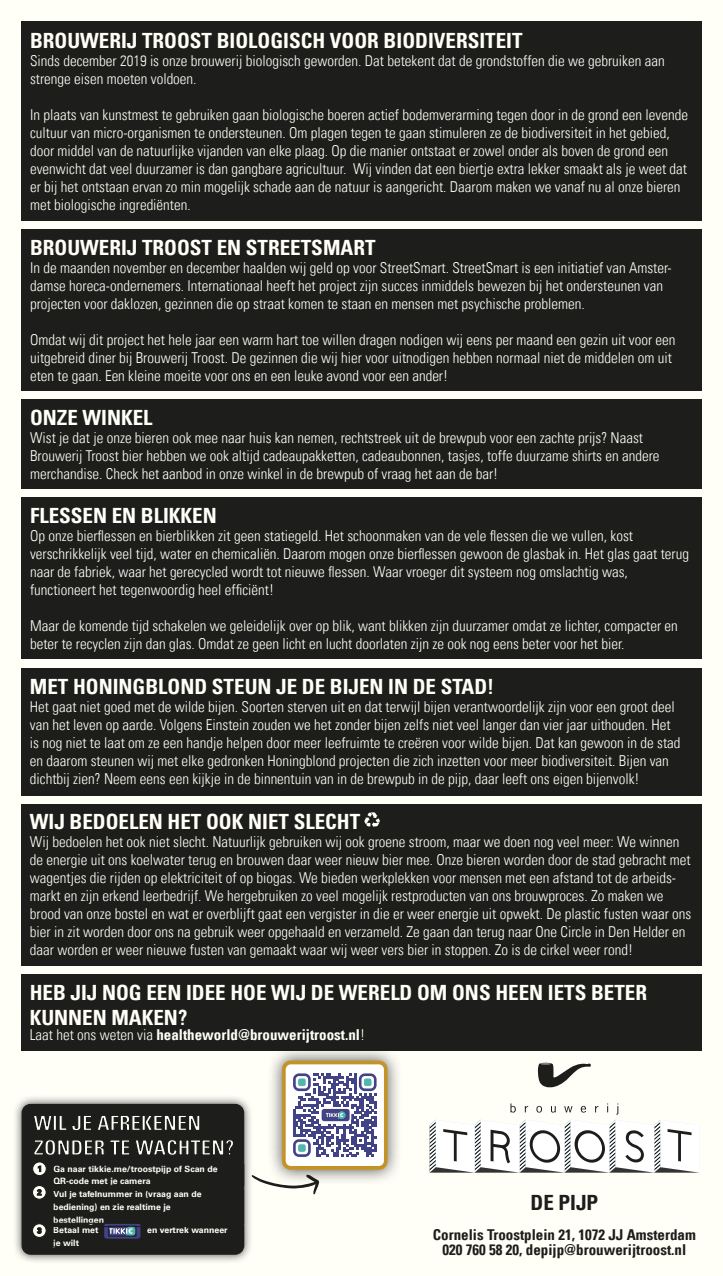
<style>
.page{position:relative;width:723px;height:1276px;background:#fffef7}
.page>*{position:absolute;margin:0;border:0;box-sizing:border-box;transform-origin:0 0}
.t1{font:700 condensed 21px/25.2px "Univers LT";color:#fffef7}
.t2{font:700 condensed 21px "Univers LT";color:#1d1d1b}
.t3{font:300 condensed 15px/18px "Univers LT";color:#fffef7}
.t4{font:700 condensed 15px/15px "Univers LT";color:#1d1d1b;text-align:center}
.t5{font:700 condensed 15px "Univers LT";color:#fffef7}
.t6{font:700 8.7px/12.8px "Univers LT Std";color:#fffef7}
.s1{font-weight:300}
</style>
<div class="page">
<div style="left:22px;top:497px;width:680px;height:162px;background:#1d1d1b"></div>
<div style="left:22px;top:400px;width:680px;height:89px;background:#1d1d1b"></div>
<div style="left:22px;top:230px;width:680px;height:161px;background:#1d1d1b"></div>
<div style="left:22px;top:21px;width:680px;height:200px;background:#1d1d1b"></div>
<div style="left:21px;top:668px;width:681px;height:127px;background:#1d1d1b"></div>
<div style="left:21px;top:974px;width:680px;height:76px;background:#1d1d1b"></div>
<div style="left:21px;top:804px;width:681px;height:161px;background:#1d1d1b"></div>
<svg style="left:364px;top:812px;width:16px;height:15px"></svg>
<svg style="left:430px;top:1103px;width:266px;height:69px"></svg>
<svg style="left:538px;top:1062px;width:53px;height:26px"></svg>
<svg style="left:253px;top:1175px;width:66px;height:19px"></svg>
<div style="left:13px;top:1095px;width:240px;height:169px;background:#1d1d1b;opacity:.75"></div>
<div style="left:22px;top:1104px;width:222px;height:150px;background:#1d1d1b;border-radius:9px"></div>
<div style="left:22px;top:1104px;width:222px;height:150px;border:1px solid #1d1d1b;border-radius:9px"></div>
<svg style="left:104px;top:1222px;width:37px;height:17px"></svg>
<div style="left:103px;top:1222px;width:39px;height:17px;border:1px solid #1d1d1b;border-radius:3px"></div>
<svg style="left:32px;top:1185px;width:14px;height:14px"></svg>
<div style="left:32px;top:1185px;width:15px;height:14px;border:1px solid #1d1d1b;border-radius:50%"></div>
<svg style="left:32px;top:1223px;width:14px;height:14px"></svg>
<div style="left:32px;top:1223px;width:15px;height:15px;border:1px solid #1d1d1b;border-radius:50%"></div>
<svg style="left:35px;top:1188px;width:7px;height:8px"></svg>
<svg style="left:36px;top:1226px;width:6px;height:9px"></svg>
<svg style="left:110px;top:1227px;width:24px;height:7px"></svg>
<div style="left:108px;top:1225px;width:28px;height:11px;border:1px solid #1d1d1b"></div>
<svg style="left:33px;top:1162px;width:13px;height:13px"></svg>
<div style="left:32px;top:1161px;width:15px;height:15px;border:1px solid #1d1d1b;border-radius:50%"></div>
<svg style="left:32px;top:1116px;width:201px;height:56px"></svg>
<div style="left:267px;top:1045px;width:136px;height:139px;background:#1d1d1b;opacity:.75"></div>
<div style="left:282px;top:1060px;width:105px;height:109px;background:#c39425;border-radius:8px"></div>
<div style="left:286px;top:1064px;width:98px;height:102px;background:#fff;border-radius:5px"></div>
<svg style="left:293px;top:1073px;width:84px;height:84px"></svg>
<h1 class="t1" style="left:30px;top:28px;width:494px">BROUWERIJ TROOST BIOLOGISCH VOOR BIODIVERSITEIT</h1>
<p class="t3" style="left:30px;top:51px;width:636px">Sinds december 2019 is onze brouwerij biologisch geworden. Dat betekent dat de grondstoffen die we gebruiken aan strenge eisen moeten voldoen.</p>
<p class="t3" style="left:30px;top:105px;width:659px">In plaats van kunstmest te gebruiken gaan biologische boeren actief bodemverarming tegen door in de grond een levende cultuur van micro-organismen te ondersteunen. Om plagen tegen te gaan stimuleren ze de biodiversiteit in het gebied, door middel van de natuurlijke vijanden van elke plaag. Op die manier ontstaat er zowel onder als boven de grond een evenwicht dat veel duurzamer is dan gangbare agricultuur. Wij vinden dat een biertje extra lekker smaakt als je weet dat er bij het ontstaan ervan zo min mogelijk schade aan de natuur is aangericht. Daarom maken we vanaf nu al onze bieren met biologische ingrediënten.</p>
<h1 class="t1" style="left:30px;top:235px;width:347px">BROUWERIJ TROOST EN STREETSMART</h1>
<p class="t3" style="left:30px;top:259px;width:643px">In de maanden november en december haalden wij geld op voor StreetSmart. StreetSmart is een initiatief van Amster&shy;damse horeca-ondernemers. Internationaal heeft het project zijn succes inmiddels bewezen bij het ondersteunen van projecten voor daklozen, gezinnen die op straat komen te staan en mensen met psychische problemen.</p>
<p class="t3" style="left:30px;top:331px;width:647px">Omdat wij dit project het hele jaar een warm hart toe willen dragen nodigen wij eens per maand een gezin uit voor een uitgebreid diner bij Brouwerij Troost. De gezinnen die wij hier voor uitnodigen hebben normaal niet de middelen om uit eten te gaan. Een kleine moeite voor ons en een leuke avond voor een ander!</p>
<h1 class="t1" style="left:30px;top:405px;width:124px">ONZE WINKEL</h1>
<p class="t3" style="left:30px;top:429px;width:631px">Wist je dat je onze bieren ook mee naar huis kan nemen, rechtstreek uit de brewpub voor een zachte prijs? Naast<br>Brouwerij Troost bier hebben we ook altijd cadeaupakketten, cadeaubonnen, tasjes, toffe duurzame shirts en andere merchandise. Check het aanbod in onze winkel in de brewpub of vraag het aan de bar!</p>
<h1 class="t1" style="left:30px;top:503px;width:188px">FLESSEN EN BLIKKEN</h1>
<p class="t3" style="left:30px;top:527px;width:660px">Op onze bierflessen en bierblikken zit geen statiegeld. Het schoonmaken van de vele flessen die we vullen, kost verschrikkelijk veel tijd, water en chemicaliën. Daarom mogen onze bierflessen gewoon de glasbak in. Het glas gaat terug naar de fabriek, waar het gerecycled wordt tot nieuwe flessen. Waar vroeger dit systeem nog omslachtig was, functioneert het tegenwoordig heel efficiënt!</p>
<p class="t3" style="left:30px;top:617px;width:649px">Maar de komende tijd schakelen we geleidelijk over op blik, want blikken zijn duurzamer omdat ze lichter, compacter en beter te recyclen zijn dan glas. Omdat ze geen licht en lucht doorlaten zijn ze ook nog eens beter voor het bier.</p>
<h1 class="t1" style="left:30px;top:674px;width:466px">MET HONINGBLOND STEUN JE DE BIJEN IN DE STAD!</h1>
<p class="t3" style="left:30px;top:698px;width:652px">Het gaat niet goed met de wilde bijen. Soorten sterven uit en dat terwijl bijen verantwoordelijk zijn voor een groot deel van het leven op aarde. Volgens Einstein zouden we het zonder bijen zelfs niet veel langer dan vier jaar uithouden. Het is nog niet te laat om ze een handje helpen door meer leefruimte te creëren voor wilde bijen. Dat kan gewoon in de stad en daarom steunen wij met elke gedronken Honingblond projecten die zich inzetten voor meer biodiversiteit. Bijen van dichtbij zien? Neem eens een kijkje in de binnentuin van in de brewpub in de pijp, daar leeft ons eigen bijenvolk!</p>
<h1 class="t1" style="left:30px;top:809px;width:332px">WIJ BEDOELEN HET OOK NIET SLECHT</h1>
<p class="t3" style="left:30px;top:833px;width:663px">Wij bedoelen het ook niet slecht. Natuurlijk gebruiken wij ook groene stroom, maar we doen nog veel meer: We winnen de energie uit ons koelwater terug en brouwen daar weer nieuw bier mee. Onze bieren worden door de stad gebracht met wagentjes die rijden op elektriciteit of op biogas. We bieden werkplekken voor mensen met een afstand tot de arbeids&shy;markt en zijn erkend leerbedrijf. We hergebruiken zo veel mogelijk restproducten van ons brouwproces. Zo maken we brood van onze bostel en wat er overblijft gaat een vergister in die er weer energie uit opwekt. De plastic fusten waar ons bier in zit worden door ons na gebruik weer opgehaald en verzameld. Ze gaan dan terug naar One Circle in Den Helder en daar worden er weer nieuwe fusten van gemaakt waar wij weer vers bier in stoppen. Zo is de cirkel weer rond!</p>
<h1 class="t1" style="left:30px;top:979px;width:619px">HEB JIJ NOG EEN IDEE HOE WIJ DE WERELD OM ONS HEEN IETS BETER<br>KUNNEN MAKEN?</h1>
<p class="t5" style="left:30px;top:1025px;width:337px"><span class="s1">Laat het ons weten via</span> healtheworld@brouwerijtroost.nl<span class="s1">!</span></p>
<p class="t6" style="left:53px;top:1162px;width:166px">Ga naar tikkie.me/troostpijp of Scan de<br>QR-code met je camera</p>
<p class="t6" style="left:53px;top:1188px;width:150px">Vul je tafelnummer in (vraag aan de bediening) en zie realtime je bestellingen</p>
<p class="t6" style="left:53px;top:1224px;width:47px">Betaal met</p>
<p class="t6" style="left:147px;top:1224px;width:82px">en vertrek wanneer</p>
<p class="t6" style="left:53px;top:1236px;width:27px">je wilt</p>
<h1 class="t2" style="left:530px;top:1189px;width:69px">DE PIJP</h1>
<p class="t4" style="left:433px;top:1226px;width:264px">Cornelis Troostplein 21, 1072 JJ Amsterdam<br>020 760 58 20, depijp@brouwerijtroost.nl</p>
</div>
